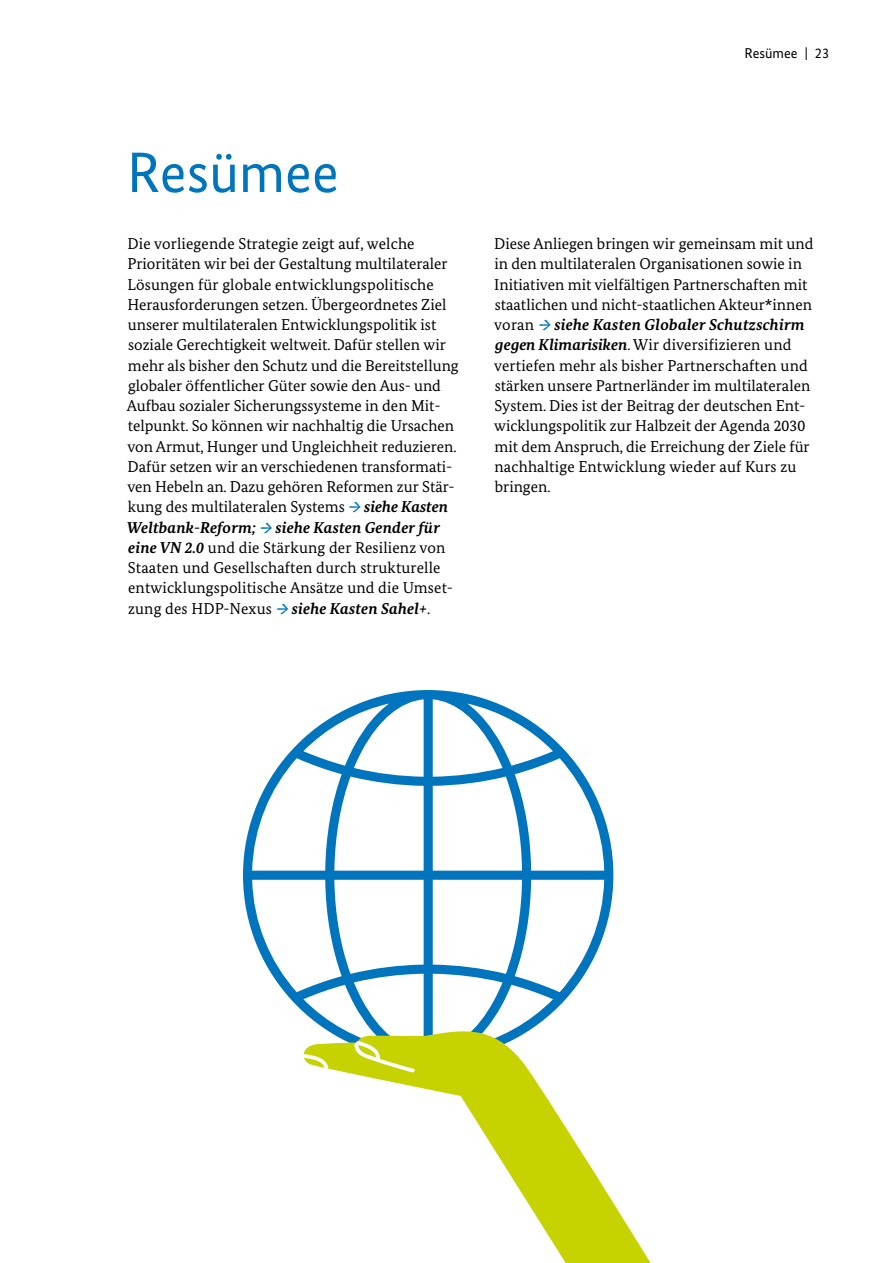
<style>
.page{position:relative;width:893px;height:1263px;background:#fff}
.page>*{position:absolute;margin:0;border:0;box-sizing:border-box;transform-origin:0 0}
.t1{font:57px "Bundes Sans";color:#0075be}
.t2{font:15.75px/20.2px "Bundes Serif";color:#000}
.t3{font:14.25px "Bundes Sans";color:#000}
.s1{font-weight:700;font-style:italic;color:#0075be}
.s2{font-weight:700;font-style:italic}
</style>
<div class="page">
<svg style="left:243px;top:690px;width:370px;height:340px"></svg>
<svg style="left:303px;top:1030px;width:348px;height:233px"></svg>
<svg style="left:354px;top:863px;width:82px;height:211px"></svg>
<svg style="left:303px;top:1054px;width:27px;height:17px"></svg>
<h1 class="t1" style="left:127px;top:138px;width:213px">Resümee</h1>
<p class="t3" style="left:744px;top:44px;width:86px">Resümee | 23</p>
<p class="t2" style="left:127px;top:233px;width:333px">Die vorliegende Strategie zeigt auf, welche Prioritäten wir bei der Gestaltung multilateraler Lösungen für globale entwicklungspolitische Herausforderungen setzen. Übergeordnetes Ziel unserer multilateralen Entwicklungspolitik ist soziale Gerechtigkeit weltweit. Dafür stellen wir mehr als bisher den Schutz und die Bereitstellung globaler öffentlicher Güter sowie den Aus- und Aufbau sozialer Sicherungssysteme in den Mit&shy;telpunkt. So können wir nachhaltig die Ursachen von Armut, Hunger und Ungleichheit reduzieren.<br>Dafür setzen wir an verschiedenen transformati&shy;ven Hebeln an. Dazu gehören Reformen zur Stär&shy;kung des multilateralen Systems <span class="s1">→</span> <span class="s2">siehe Kasten Weltbank-Reform;</span> <span class="s1">→</span> <span class="s2">siehe Kasten Gender für eine VN 2.0</span> und die Stärkung der Resilienz von Staaten und Gesellschaften durch strukturelle entwicklungspolitische Ansätze und die Umset&shy;zung des HDP-Nexus <span class="s1">→</span> <span class="s2">siehe Kasten Sahel+</span>.</p>
<p class="t2" style="left:494px;top:233px;width:321px">Diese Anliegen bringen wir gemeinsam mit und in den multilateralen Organisationen sowie in Initiativen mit vielfältigen Partnerschaften mit staatlichen und nicht-staatlichen Akteur*innen voran <span class="s1">→</span> <span class="s2">siehe Kasten Globaler Schutzschirm gegen Klimarisiken</span>. Wir diversifizieren und vertiefen mehr als bisher Partnerschaften und stärken unsere Partnerländer im multilateralen System. Dies ist der Beitrag der deutschen Ent&shy;wicklungspolitik zur Halbzeit der Agenda 2030 mit dem Anspruch, die Erreichung der Ziele für nachhaltige Entwicklung wieder auf Kurs zu bringen.</p>
</div>
